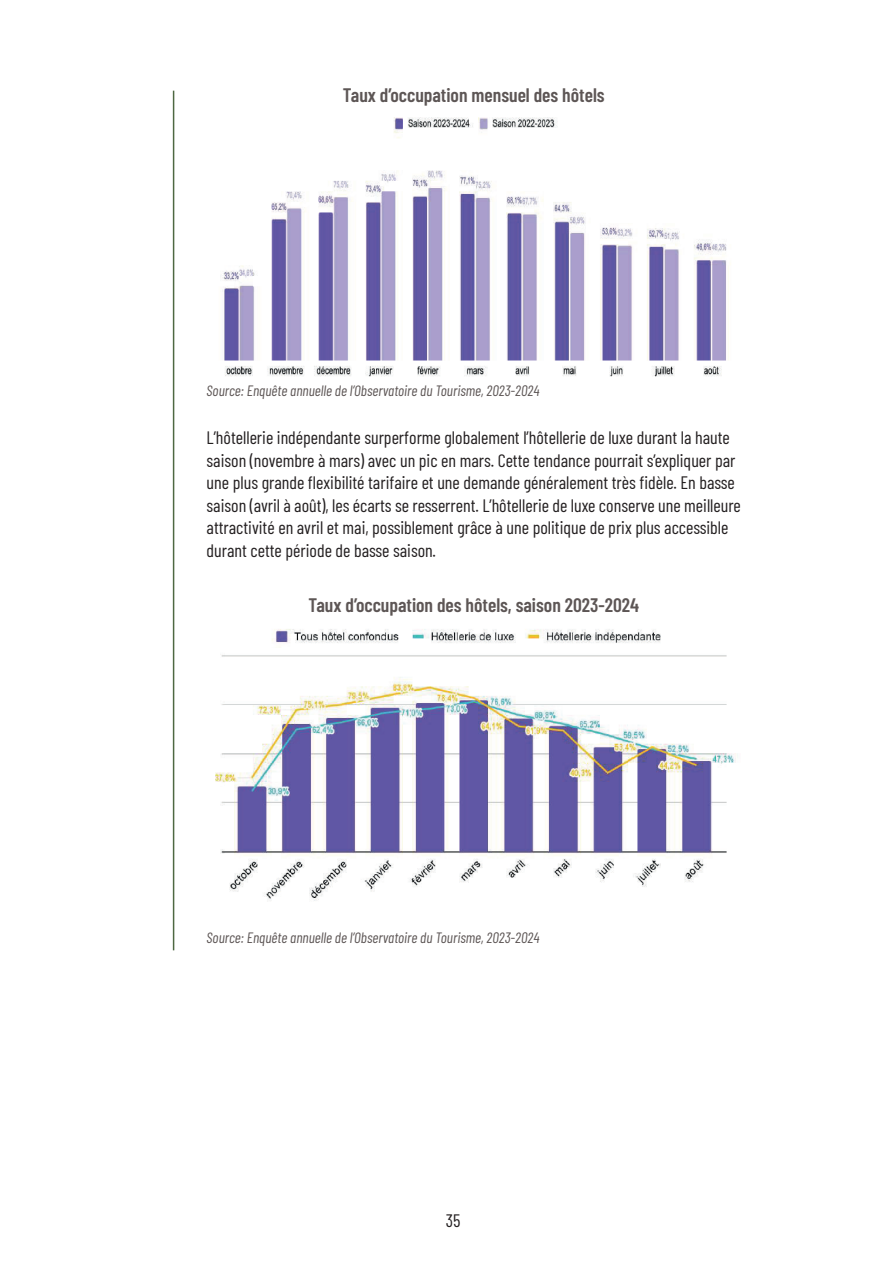
<style>
.page{position:relative;width:893px;height:1263px;background:#fff}
.page>*{position:absolute;margin:0;border:0;box-sizing:border-box;transform-origin:0 0}
.t1{font:600 19.5px "Barlow Condensed";color:#5d5655}
.t2{font:18px/22.5px "Barlow Condensed";color:#231f20}
.t3{font:italic 15px "Barlow Condensed";color:#5d5655}
</style>
<div class="page">
<img style="left:220px;top:117px;width:509px;height:260px">
<hr style="left:173px;top:91px;width:1px;height:859px;background:#4e6842">
<img style="left:215px;top:629px;width:521px;height:272px">
<p class="t1" style="left:343px;top:82px;width:263px">Taux d’occupation mensuel des hôtels</p>
<p class="t3" style="left:207px;top:380px;width:334px">Source: Enquête annuelle de l’Observatoire du Tourisme, 2023-2024</p>
<p class="t2" style="left:207px;top:425px;width:536px">L’hôtellerie indépendante surperforme globalement l’hôtellerie de luxe durant la haute saison (novembre à mars) avec un pic en mars. Cette tendance pourrait s’expliquer par une plus grande flexibilité tarifaire et une demande généralement très fidèle. En basse saison (avril à août), les écarts se resserrent. L’hôtellerie de luxe conserve une meilleure attractivité en avril et mai, possiblement grâce à une politique de prix plus accessible durant cette période de basse saison.</p>
<p class="t1" style="left:308px;top:591px;width:332px">Taux d’occupation des hôtels, saison 2023-2024</p>
<p class="t3" style="left:207px;top:927px;width:334px">Source: Enquête annuelle de l’Observatoire du Tourisme, 2023-2024</p>
<p class="t2" style="left:446px;top:1208px;width:16px">35</p>
</div>
